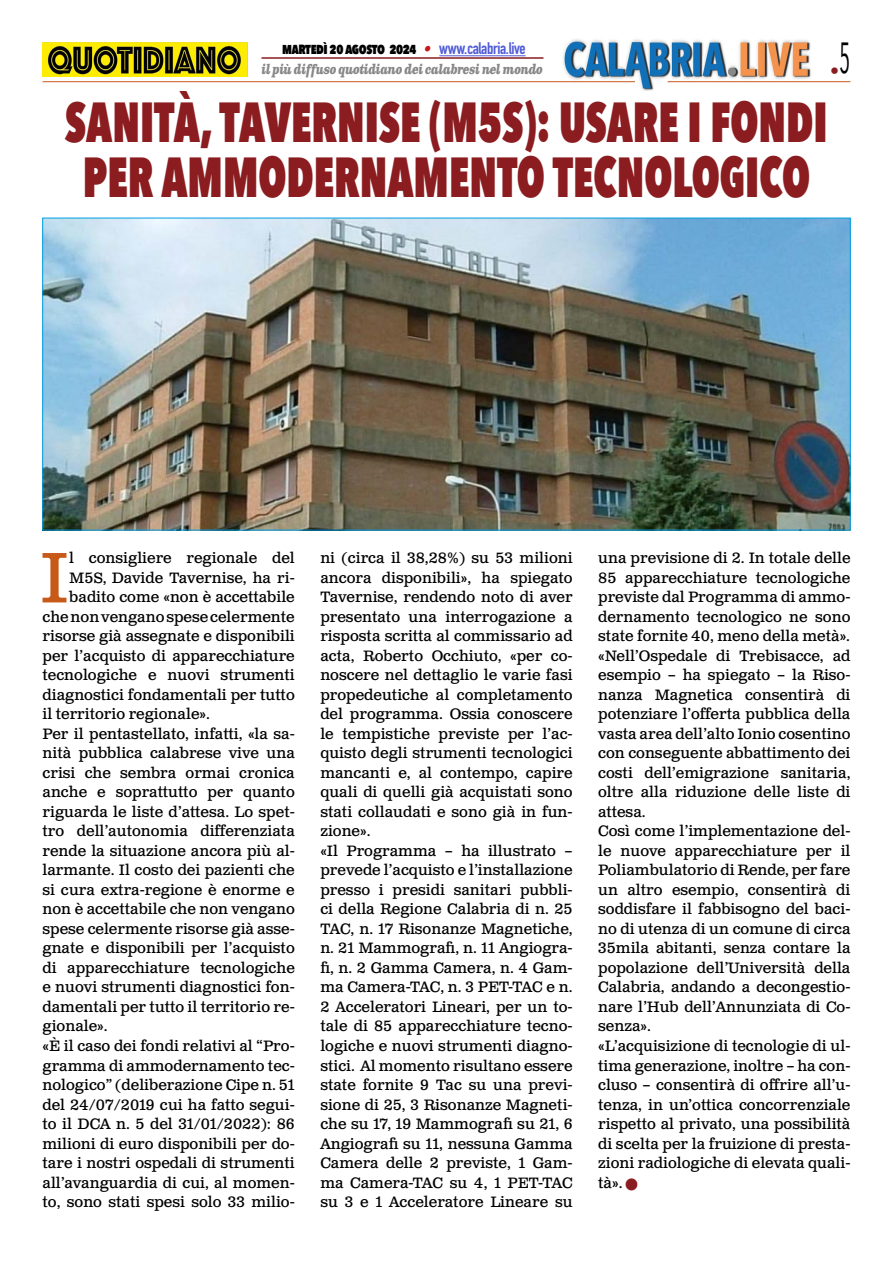
<style>
.page{position:relative;width:893px;height:1263px;background:#fff}
.page>*{position:absolute;margin:0;border:0;box-sizing:border-box;transform-origin:0 0}
.t1{font:71.25px "Clarendon Text Pro";color:#c85a19}
.t2{font:800 56.25px/55.5px "Avenir Next Condensed";color:#8b1c1f;text-align:center;scale:.78 1}
.t3{font:18px "Avenir Next Condensed";color:#8b1c1f}
.t4{font:15px/19.5px "Clarendon Text Pro";color:#000}
.t5{font:800 15px "Avenir Next Condensed";letter-spacing:-.03em;color:#000;scale:.9 1}
.t6{font:italic 700 13.5px "Clarendon Text Pro";letter-spacing:-.05em;color:#878787;scale:.79 1}
.s1{font-family:"Clarendon Text Pro";font-weight:700;font-style:italic;color:#ca181a}
.s2{font-family:"DIN Condensed";font-weight:700;font-size:16.5px;color:#4f5cd6}
.s3{color:#8b1c1f}
</style>
<div class="page">
<img style="left:563px;top:39px;width:248px;height:51px">
<hr style="left:43px;top:81px;width:592px;height:1px;background:#c85a19">
<hr style="left:668px;top:81px;width:182px;height:1px;background:#c85a19">
<hr style="left:439px;top:55px;width:87px;height:1px;background:#4f5cd6">
<hr style="left:261px;top:57px;width:282px;height:2px;background:#8b1c1f">
<img style="left:43px;top:42px;width:204px;height:35px">
<img style="left:45px;top:220px;width:803px;height:308px">
<p class="t3" style="left:830px;top:55px;width:22px">•<sup>5</sup></p>
<p class="t5" style="left:282px;top:39px;width:272px">martedì 20 agosto 2024 <span class="s1">•</span> <span class="s2">www.calabria.live</span></p>
<p class="t6" style="left:261px;top:61px;width:358px">il più diffuso quotidiano dei calabresi nel mondo</p>
<h2 class="t2" style="left:65px;top:94px;width:979px">SANITÀ, TAVERNISE (M5S): USARE I FONDI<br>PER AMMODERNAMENTO TECNOLOGICO</h2>
<h1 class="t1" style="left:40px;top:535px;width:31px">I</h1>
<p class="t4" style="left:69px;top:549px;width:227px">l consigliere regionale del</p>
<p class="t4" style="left:69px;top:569px;width:227px">M5S, Davide Tavernise, ha ri-</p>
<p class="t4" style="left:69px;top:588px;width:227px">badito come «non è accettabile</p>
<p class="t4" style="left:43px;top:608px;width:254px">che non vengano spese celermente</p>
<p class="t4" style="left:43px;top:627px;width:254px">risorse già assegnate e disponibili</p>
<p class="t4" style="left:43px;top:647px;width:254px">per l’acquisto di apparecchiature</p>
<p class="t4" style="left:43px;top:666px;width:254px">tecnologiche e nuovi strumenti</p>
<p class="t4" style="left:43px;top:686px;width:254px">diagnostici fondamentali per tutto</p>
<p class="t4" style="left:43px;top:705px;width:169px">il territorio regionale».</p>
<p class="t4" style="left:43px;top:725px;width:254px">Per il pentastellato, infatti, «la sa-</p>
<p class="t4" style="left:43px;top:744px;width:254px">nità pubblica calabrese vive una</p>
<p class="t4" style="left:43px;top:764px;width:254px">crisi che sembra ormai cronica</p>
<p class="t4" style="left:43px;top:783px;width:254px">anche e soprattutto per quanto</p>
<p class="t4" style="left:43px;top:803px;width:254px">riguarda le liste d’attesa. Lo spet-</p>
<p class="t4" style="left:43px;top:822px;width:254px">tro dell’autonomia differenziata</p>
<p class="t4" style="left:43px;top:842px;width:254px">rende la situazione ancora più al-</p>
<p class="t4" style="left:43px;top:861px;width:254px">larmante. Il costo dei pazienti che</p>
<p class="t4" style="left:43px;top:881px;width:254px">si cura extra-regione è enorme e</p>
<p class="t4" style="left:43px;top:900px;width:254px">non è accettabile che non vengano</p>
<p class="t4" style="left:43px;top:920px;width:254px">spese celermente risorse già asse-</p>
<p class="t4" style="left:43px;top:939px;width:254px">gnate e disponibili per l’acquisto</p>
<p class="t4" style="left:43px;top:959px;width:254px">di apparecchiature tecnologiche</p>
<p class="t4" style="left:43px;top:978px;width:254px">e nuovi strumenti diagnostici fon-</p>
<p class="t4" style="left:43px;top:998px;width:254px">damentali per tutto il territorio re-</p>
<p class="t4" style="left:43px;top:1017px;width:67px">gionale».</p>
<p class="t4" style="left:43px;top:1037px;width:254px">«È il caso dei fondi relativi al “Pro-</p>
<p class="t4" style="left:43px;top:1056px;width:254px">gramma di ammodernamento tec-</p>
<p class="t4" style="left:43px;top:1076px;width:254px">nologico” (deliberazione Cipe n. 51</p>
<p class="t4" style="left:43px;top:1095px;width:254px">del 24/07/2019 cui ha fatto segui-</p>
<p class="t4" style="left:43px;top:1115px;width:254px">to il DCA n. 5 del 31/01/2022): 86</p>
<p class="t4" style="left:43px;top:1134px;width:254px">milioni di euro disponibili per do-</p>
<p class="t4" style="left:43px;top:1154px;width:254px">tare i nostri ospedali di strumenti</p>
<p class="t4" style="left:43px;top:1173px;width:254px">all’avanguardia di cui, al momen-</p>
<p class="t4" style="left:43px;top:1193px;width:254px">to, sono stati spesi solo 33 milio-</p>
<p class="t4" style="left:320px;top:549px;width:254px">ni (circa il 38,28%) su 53 milioni ancora disponibili», ha spiegato<br>Tavernise, rendendo noto di aver presentato una interrogazione a risposta scritta al commissario ad acta, Roberto Occhiuto, «per co&shy;noscere nel dettaglio le varie fasi propedeutiche al completamento del programma. Ossia conoscere le tempistiche previste per l’ac&shy;quisto degli strumenti tecnologici mancanti e, al contempo, capire quali di quelli già acquistati sono stati collaudati e sono già in fun&shy;zione».<br>«Il Programma – ha illustrato – prevede l’acquisto e l’installazione presso i presidi sanitari pubbli&shy;ci della Regione Calabria di n. 25<br>TAC, n. 17 Risonanze Magnetiche, n. 21 Mammografi, n. 11 Angiogra&shy;fi, n. 2 Gamma Camera, n. 4 Gam&shy;ma Camera-TAC, n. 3 PET-TAC e n.<br>2 Acceleratori Lineari, per un to&shy;tale di 85 apparecchiature tecno&shy;logiche e nuovi strumenti diagno&shy;stici. Al momento risultano essere state fornite 9 Tac su una previ&shy;sione di 25, 3 Risonanze Magneti&shy;che su 17, 19 Mammografi su 21, 6<br>Angiografi su 11, nessuna Gamma<br>Camera delle 2 previste, 1 Gam&shy;ma Camera-TAC su 4, 1 PET-TAC su 3 e 1 Acceleratore Lineare su</p>
<p class="t4" style="left:598px;top:549px;width:254px">una previsione di 2. In totale delle<br>85 apparecchiature tecnologiche previste dal Programma di ammo&shy;dernamento tecnologico ne sono state fornite 40, meno della metà». «Nell’Ospedale di Trebisacce, ad esempio – ha spiegato – la Riso&shy;nanza Magnetica consentirà di potenziare l’offerta pubblica della vasta area dell’alto Ionio cosentino con conseguente abbattimento dei costi dell’emigrazione sanitaria, oltre alla riduzione delle liste di attesa.<br>Così come l’implementazione del&shy;le nuove apparecchiature per il<br>Poliambulatorio di Rende, per fare un altro esempio, consentirà di soddisfare il fabbisogno del baci&shy;no di utenza di un comune di circa<br>35mila abitanti, senza contare la popolazione dell’Università della<br>Calabria, andando a decongestio&shy;nare l’Hub dell’Annunziata di Co&shy;senza».<br>«L’acquisizione di tecnologie di ul&shy;tima generazione, inoltre – ha con&shy;cluso – consentirà di offrire all’u&shy;tenza, in un’ottica concorrenziale rispetto al privato, una possibilità di scelta per la fruizione di presta&shy;zioni radiologiche di elevata quali&shy;tà». <span class="s3">■</span></p>
</div>
